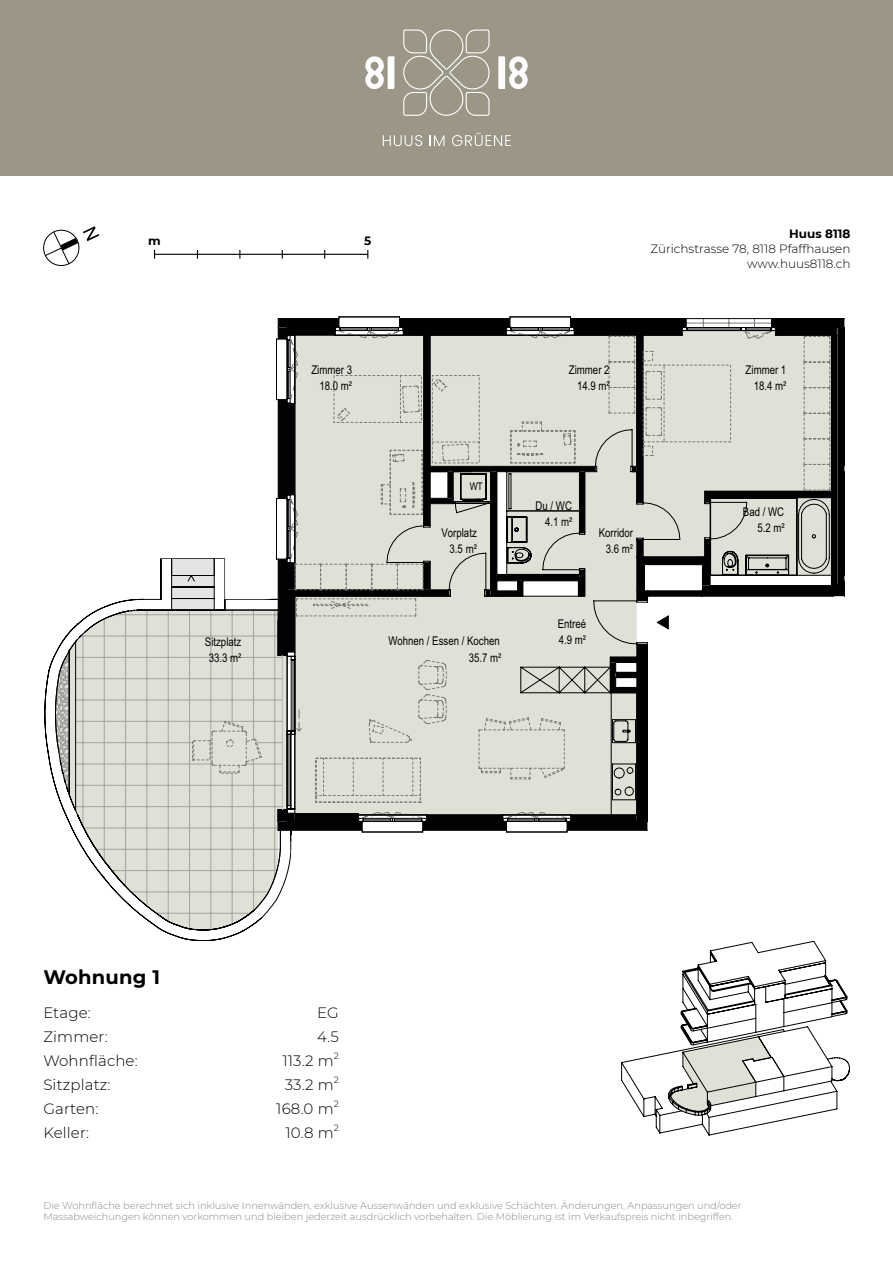
<style>
.page{position:relative;width:893px;height:1263px;background:#fff}
.page>*{position:absolute;margin:0;border:0;box-sizing:border-box;transform-origin:0 0}
.t1{font:700 19.5px "Montserrat";letter-spacing:.01em;color:#000}
.t2{font:300 15px "Montserrat";letter-spacing:.01em;color:#000}
.t3{font:12px "Arial";color:#020000;scale:.8 1}
.t4{font:300 12px "Montserrat";color:#000}
.t5{font:700 12px "Montserrat";color:#000}
.t6{font:10.5px "Arial";color:#020000;scale:.8 1}
.t7{font:300 9.75px/11.2px "Montserrat";color:#878988}
.t8{font:300 9px "Montserrat";color:#000}
</style>
<div class="page">
<svg style="left:44px;top:673px;width:218px;height:268px"></svg>
<svg style="left:48px;top:654px;width:225px;height:264px"></svg>
<svg style="left:55px;top:317px;width:790px;height:588px"></svg>
<svg style="left:621px;top:941px;width:229px;height:194px"></svg>
<div style="left:0;top:0;width:893px;height:176px;background:#9b9686"></div>
<svg style="left:498px;top:56px;width:30px;height:33px"></svg>
<svg style="left:365px;top:56px;width:29px;height:33px"></svg>
<svg style="left:403px;top:29px;width:87px;height:87px"></svg>
<svg style="left:383px;top:135px;width:39px;height:11px"></svg>
<svg style="left:430px;top:135px;width:14px;height:11px"></svg>
<svg style="left:452px;top:133px;width:59px;height:13px"></svg>
<hr style="left:154px;top:254px;width:214px;height:1px;background:#000">
<div style="left:43px;top:230px;width:36px;height:36px;border:1px solid #000;border-radius:50%"></div>
<svg style="left:45px;top:226px;width:54px;height:38px"></svg>
<p class="t5" style="left:148px;top:232px;width:14px">m</p>
<p class="t5" style="left:364px;top:232px;width:9px">5</p>
<p class="t5" style="left:789px;top:225px;width:63px">Huus 8118</p>
<p class="t4" style="left:651px;top:240px;width:201px">Zürichstrasse 78, 8118 Pfaffhausen</p>
<p class="t4" style="left:747px;top:255px;width:105px">www.huus8118.ch</p>
<p class="t3" style="left:205px;top:633px;width:47px">Sitzplatz</p>
<p class="t3" style="left:209px;top:650px;width:42px">33.3 m²</p>
<p class="t3" style="left:311px;top:362px;width:52px">Zimmer 3</p>
<p class="t3" style="left:319px;top:378px;width:42px">18.0 m²</p>
<p class="t3" style="left:569px;top:362px;width:52px">Zimmer 2</p>
<p class="t3" style="left:577px;top:378px;width:42px">14.9 m²</p>
<p class="t6" style="left:470px;top:479px;width:18px">WT</p>
<p class="t3" style="left:441px;top:525px;width:46px">Vorplatz</p>
<p class="t3" style="left:450px;top:541px;width:36px">3.5 m²</p>
<p class="t3" style="left:388px;top:633px;width:141px">Wohnen / Essen / Kochen</p>
<p class="t3" style="left:469px;top:650px;width:42px">35.7 m²</p>
<p class="t3" style="left:536px;top:498px;width:47px">Du / WC</p>
<p class="t3" style="left:545px;top:514px;width:36px">4.1 m²</p>
<p class="t3" style="left:599px;top:525px;width:44px">Korridor</p>
<p class="t3" style="left:606px;top:541px;width:36px">3.6 m²</p>
<p class="t3" style="left:558px;top:616px;width:37px">Entreé</p>
<p class="t3" style="left:559px;top:632px;width:36px">4.9 m²</p>
<p class="t3" style="left:746px;top:362px;width:52px">Zimmer 1</p>
<p class="t3" style="left:754px;top:378px;width:42px">18.4 m²</p>
<p class="t3" style="left:743px;top:504px;width:53px">Bad / WC</p>
<p class="t3" style="left:757px;top:520px;width:36px">5.2 m²</p>
<p class="t1" style="left:43px;top:963px;width:118px">Wohnung 1</p>
<p class="t2" style="left:43px;top:1002px;width:49px">Etage:</p>
<p class="t2" style="left:317px;top:1002px;width:23px">EG</p>
<p class="t2" style="left:43px;top:1026px;width:66px">Zimmer:</p>
<p class="t2" style="left:317px;top:1026px;width:23px">4.5</p>
<p class="t2" style="left:43px;top:1050px;width:96px">Wohnfläche:</p>
<p class="t2" style="left:282px;top:1050px;width:53px">113.2 m</p>
<p class="t8" style="left:334px;top:1050px;width:7px">2</p>
<p class="t2" style="left:43px;top:1074px;width:69px">Sitzplatz:</p>
<p class="t2" style="left:285px;top:1074px;width:50px">33.2 m</p>
<p class="t8" style="left:334px;top:1074px;width:7px">2</p>
<p class="t2" style="left:43px;top:1098px;width:57px">Garten:</p>
<p class="t2" style="left:276px;top:1098px;width:59px">168.0 m</p>
<p class="t8" style="left:334px;top:1098px;width:7px">2</p>
<p class="t2" style="left:43px;top:1122px;width:47px">Keller:</p>
<p class="t2" style="left:285px;top:1122px;width:50px">10.8 m</p>
<p class="t8" style="left:334px;top:1122px;width:7px">2</p>
<p class="t7" style="left:43px;top:1200px;width:700px">Die Wohnfläche berechnet sich inklusive Innenwänden, exklusive Aussenwänden und exklusive Schächten. Änderungen, Anpassungen und/oder<br>Massabweichungen können vorkommen und bleiben jederzeit ausdrücklich vorbehalten. Die Möblierung ist im Verkaufspreis nicht inbegriffen.</p>
</div>
